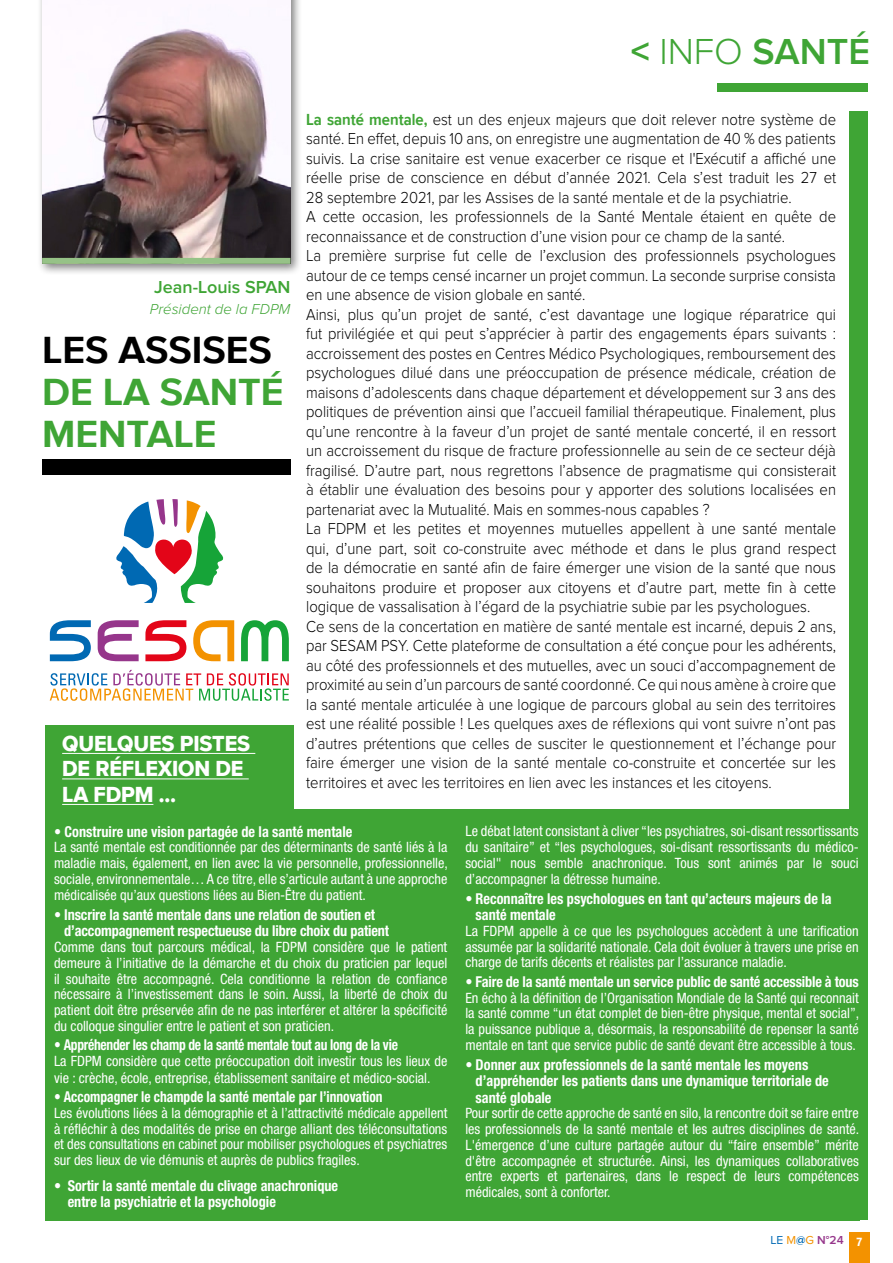
<style>
.page{position:relative;width:893px;height:1263px;background:#fff}
.page>*{position:absolute;margin:0;border:0;box-sizing:border-box;transform-origin:0 0}
.t1{font:700 39px/42px "Proxima Nova";color:#3fa535}
.t2{font:700 39px "Proxima Nova";color:#000}
.t3{font:600 37.5px "Proxima Nova";color:#3fa535}
.t4{font:22.5px/25.5px "Proxima Nova Extrabld";letter-spacing:-.005em;color:#fff;scale:.95 1}
.t5{font:600 18px "Proxima Nova";color:#3fa535}
.t6{font:300 16.5px/19.5px "Proxima Nova";color:#000;scale:.9 1}
.t7{font:700 condensed 15px/16.5px "Helvetica Neue";color:#fff;scale:.95 1}
.t8{font:700 condensed 15px "Helvetica Neue";letter-spacing:-.02em;color:#fff;scale:.9 1}
.t9{font:700 condensed 15px "Helvetica Neue";color:#fff;scale:.9 1}
.t10{font:italic 300 15px "Proxima Nova";color:#3fa535}
.t11{font:condensed 14.25px/15.8px "Helvetica Neue";color:#fff;text-align:justify}
.t12{font:600 12px "Proxima Nova";color:#96368b}
.s1{font-weight:700}
.s2{font-weight:300}
.s3{font-weight:700;color:#3fa535}
.s4{font-weight:400;color:#0069b4}
.s5{font-weight:400;color:#f39200}
.s6{color:#0069b4}
.s7{font-family:"Helvetica Neue";font-weight:700;font-stretch:condensed;color:#fff}
</style>
<div class="page">
<div style="left:850px;top:1231px;width:20px;height:32px;background:#f39200"></div>
<div style="left:45px;top:809px;width:815px;height:411px;background:#3fa535"></div>
<div style="left:45px;top:725px;width:248px;height:401px;background:#3fa535"></div>
<div style="left:717px;top:83px;width:151px;height:9px;background:#3fa535"></div>
<div style="left:42px;top:459px;width:248px;height:16px;background:#000"></div>
<div style="left:850px;top:112px;width:18px;height:1108px;background:#3fa535"></div>
<hr style="left:62px;top:753px;width:193px;height:1px;background:#fff">
<hr style="left:62px;top:779px;width:187px;height:1px;background:#fff">
<hr style="left:62px;top:804px;width:91px;height:1px;background:#fff">
<div style="left:36px;top:0;width:266px;height:275px;background:#000;opacity:.5"></div>
<img style="left:42px;top:0;width:248px;height:258px">
<div style="left:42px;top:258px;width:248px;height:6px;background:#96c287"></div>
<svg style="left:50px;top:620px;width:41px;height:41px"></svg>
<svg style="left:98px;top:620px;width:41px;height:41px"></svg>
<svg style="left:145px;top:620px;width:41px;height:41px"></svg>
<svg style="left:193px;top:620px;width:41px;height:41px"></svg>
<svg style="left:241px;top:620px;width:48px;height:41px"></svg>
<svg style="left:50px;top:670px;width:239px;height:31px"></svg>
<svg style="left:116px;top:499px;width:108px;height:104px"></svg>
<h2 class="t3" style="left:631px;top:35px;width:241px"><span class="s1">&lt;</span> <span class="s2">INFO</span> SANTÉ</h2>
<p class="t5" style="left:154px;top:279px;width:138px">Jean-Louis SPAN</p>
<p class="t10" style="left:150px;top:301px;width:142px">Président de la FDPM</p>
<h1 class="t2" style="left:42px;top:321px;width:231px">LES ASSISES</h1>
<h1 class="t1" style="left:42px;top:370px;width:243px">DE LA SANTÉ<br>MENTALE</h1>
<h3 class="t4" style="left:62px;top:730px;width:199px">QUELQUES PISTES<br>DE RÉFLEXION DE<br>LA FDPM …</h3>
<p class="t6" style="left:306px;top:109px;width:590px"><span class="s3">La santé mentale,</span> est un des enjeux majeurs que doit relever notre système de santé. En effet, depuis 10 ans, on enregistre une augmentation de 40 % des patients suivis. La crise sanitaire est venue exacerber ce risque et l'Exécutif a affiché une réelle prise de conscience en début d’année 2021. Cela s’est traduit les 27 et 28 septembre 2021, par les Assises de la santé mentale et de la psychiatrie.<br>A cette occasion, les professionnels de la Santé Mentale étaient en quête de reconnaissance et de construction d’une vision pour ce champ de la santé.<br>La première surprise fut celle de l’exclusion des professionnels psychologues autour de ce temps censé incarner un projet commun. La seconde surprise consista en une absence de vision globale en santé.<br>Ainsi, plus qu’un projet de santé, c’est davantage une logique réparatrice qui fut privilégiée et qui peut s’apprécier à partir des engagements épars suivants : accroissement des postes en Centres Médico Psychologiques, remboursement des psychologues dilué dans une préoccupation de présence médicale, création de maisons d’adolescents dans chaque département et développement sur 3 ans des politiques de prévention ainsi que l’accueil familial thérapeutique. Finalement, plus qu’une rencontre à la faveur d’un projet de santé mentale concerté, il en ressort un accroissement du risque de fracture professionnelle au sein de ce secteur déjà fragilisé. D’autre part, nous regrettons l’absence de pragmatisme qui consisterait à établir une évaluation des besoins pour y apporter des solutions localisées en partenariat avec la Mutualité. Mais en sommes-nous capables ?<br>La FDPM et les petites et moyennes mutuelles appellent à une santé mentale qui, d’une part, soit co-construite avec méthode et dans le plus grand respect de la démocratie en santé afin de faire émerger une vision de la santé que nous souhaitons produire et proposer aux citoyens et d’autre part, mette fin à cette logique de vassalisation à l’égard de la psychiatrie subie par les psychologues.<br>Ce sens de la concertation en matière de santé mentale est incarné, depuis 2 ans, par SESAM PSY. Cette plateforme de consultation a été conçue pour les adhérents, au côté des professionnels et des mutuelles, avec un souci d’accompagnement de proximité au sein d’un parcours de santé coordonné. Ce qui nous amène à croire que la santé mentale articulée à une logique de parcours global au sein des territoires est une réalité possible ! Les quelques axes de réflexions qui vont suivre n’ont pas d’autres prétentions que celles de susciter le questionnement et l’échange pour faire émerger une vision de la santé mentale co-construite et concertée sur les territoires et avec les territoires en lien avec les instances et les citoyens.</p>
<p class="t7" style="left:54px;top:823px;width:316px">• Construire une vision partagée de la santé mentale</p>
<p class="t11" style="left:54px;top:839px;width:395px">La santé mentale est conditionnée par des déterminants de santé liés à la maladie mais, également, en lien avec la vie personnelle, professionnelle, sociale, environnementale… A ce titre, elle s’articule autant à une approche médicalisée qu’aux questions liées au Bien-Être du patient.</p>
<p class="t7" style="left:64px;top:906px;width:343px;text-indent:-10px">• Inscrire la santé mentale dans une relation de soutien et d’accompagnement respectueuse du libre choix du patient</p>
<p class="t11" style="left:54px;top:939px;width:395px">Comme dans tout parcours médical, la FDPM considère que le patient demeure à l’initiative de la démarche et du choix du praticien par lequel il souhaite être accompagné. Cela conditionne la relation de confiance nécessaire à l’investissement dans le soin. Aussi, la liberté de choix du patient doit être préservée afin de ne pas interférer et altérer la spécificité du colloque singulier entre le patient et son praticien.</p>
<p class="t8" style="left:54px;top:1036px;width:384px">• Appréhender les champ de la santé mentale tout au long de la vie</p>
<p class="t11" style="left:54px;top:1053px;width:395px;line-height:16.5px">La FDPM considère que cette préoccupation doit investir tous les lieux de vie : crèche, école, entreprise, établissement sanitaire et médico-social.</p>
<p class="t9" style="left:54px;top:1088px;width:367px">• Accompagner le champde la santé mentale par l’innovation</p>
<p class="t11" style="left:54px;top:1105px;width:395px">Les évolutions liées à la démographie et à l’attractivité médicale appellent à réfléchir à des modalités de prise en charge alliant des téléconsultations et des consultations en cabinet pour mobiliser psychologues et psychiatres sur des lieux de vie démunis et auprès de publics fragiles.</p>
<p class="t7" style="left:68px;top:1177px;width:286px;text-indent:-14px">• Sortir la santé mentale du clivage anachronique entre la psychiatrie et la psychologie</p>
<p class="t11" style="left:465px;top:823px;width:395px">Le débat latent consistant à cliver “les psychiatres, soi-disant ressortissants du sanitaire” et “les psychologues, soi-disant ressortissants du médico&shy;social" nous semble anachronique. Tous sont animés par le souci d’accompagner la détresse humaine.</p>
<p class="t7" style="left:476px;top:890px;width:376px;text-indent:-10px">• Reconnaître les psychologues en tant qu’acteurs majeurs de la santé mentale</p>
<p class="t11" style="left:465px;top:923px;width:395px">La FDPM appelle à ce que les psychologues accèdent à une tarification assumée par la solidarité nationale. Cela doit évoluer à travers une prise en charge de tarifs décents et réalistes par l’assurance maladie.</p>
<p class="t7" style="left:465px;top:973px;width:416px">• Faire de la santé mentale un service public de santé accessible à tous</p>
<p class="t11" style="left:465px;top:990px;width:395px">En écho à la définition de l’Organisation Mondiale de la Santé qui reconnait la santé comme “un état complet de bien-être physique, mental et social”, la puissance publique a, désormais, la responsabilité de repenser la santé mentale en tant que service public de santé devant être accessible à tous.</p>
<p class="t7" style="left:476px;top:1056px;width:373px;text-indent:-10px">• Donner aux professionnels de la santé mentale les moyens d’appréhender les patients dans une dynamique territoriale de santé globale</p>
<p class="t11" style="left:465px;top:1105px;width:395px">Pour sortir de cette approche de santé en silo, la rencontre doit se faire entre les professionnels de la santé mentale et les autres disciplines de santé.<br>L'émergence d’une culture partagée autour du “faire ensemble” mérite d'être accompagnée et structurée. Ainsi, les dynamiques collaboratives entre experts et partenaires, dans le respect de leurs compétences médicales, sont à conforter.</p>
<p class="t12" style="left:770px;top:1235px;width:93px"><span class="s4">LE</span> <span class="s5">M</span><span class="s6">@</span><span class="s5">G</span> N°24 <span class="s7">7</span></p>
</div>
